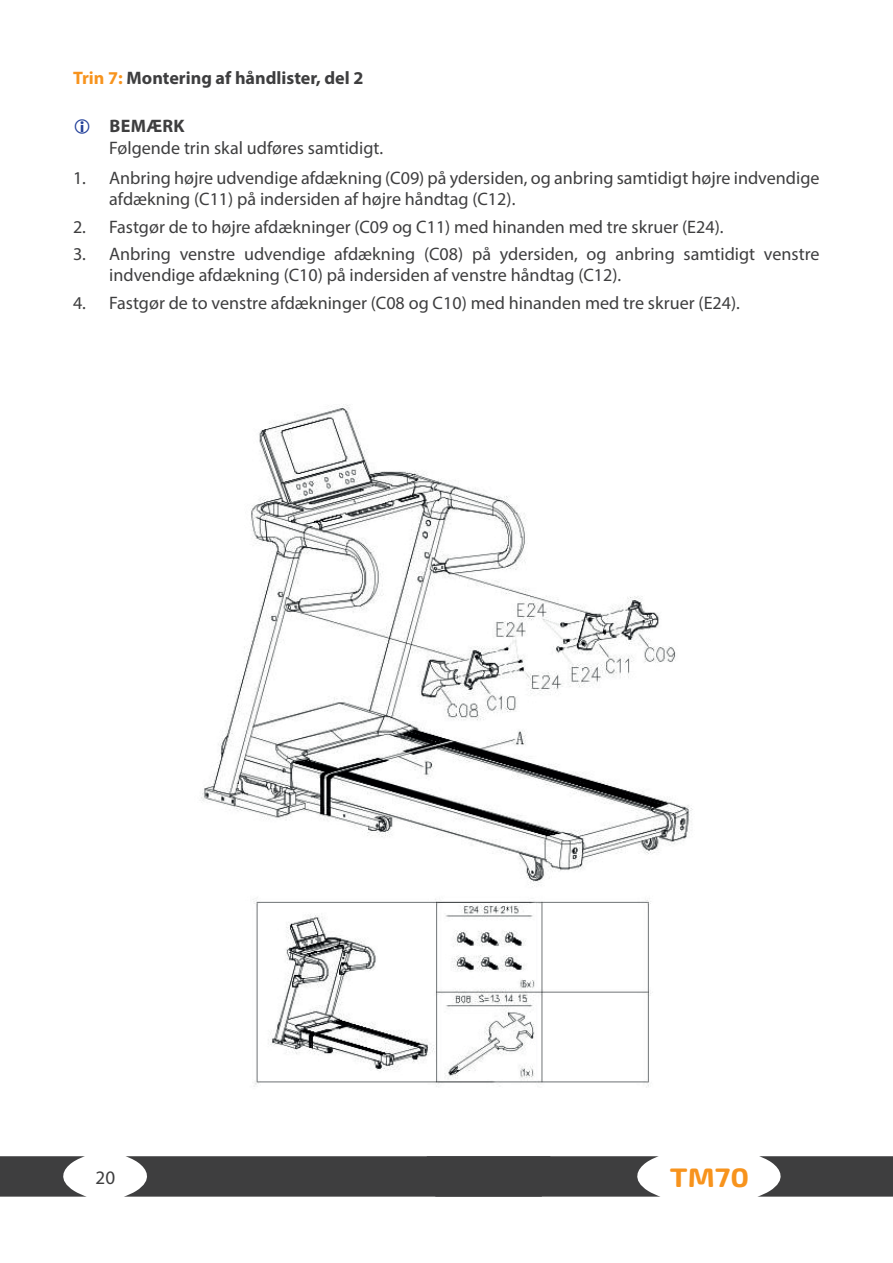
<style>
.page{position:relative;width:893px;height:1263px;background:#fff}
.page>*{position:absolute;margin:0;border:0;box-sizing:border-box;transform-origin:0 0}
.t1{font:700 26.7px "Exo Soft";color:#f7931d;scale:1.11 1}
.t2{font:19.05px "Myriad Pro";color:#3e3e3f}
.Text_Hinweise{font:18.15px/21.3px "Myriad Pro";color:#3e3e3f}
.t3{font:700 18.15px "Myriad Pro";color:#3e3e3f}
.s1{color:#f7931d}
</style>
<div class="page">
<img style="left:201px;top:404px;width:492px;height:684px">
<svg style="left:0;top:1156px;width:85px;height:40px"></svg>
<svg style="left:126px;top:1156px;width:533px;height:40px;background:#49494a"></svg>
<svg style="left:759px;top:1156px;width:134px;height:40px;background:#545455"></svg>
<p class="t3" style="left:73px;top:66px;width:292px"><span class="s1">Trin 7:</span> Montering af håndlister, del 2</p>
<p class="t3" style="left:109px;top:114px;width:77px">BEMÆRK</p>
<p class="Text_Hinweise" style="left:109px;top:137px;width:275px">Følgende trin skal udføres samtidigt.</p>
<p class="Text_Hinweise" style="left:109px;top:167px;width:712px;text-indent:-36px">1. Anbring højre udvendige afdækning (C09) på ydersiden, og anbring samtidigt højre indvendige afdækning (C11) på indersiden af højre håndtag (C12).</p>
<p class="Text_Hinweise" style="left:73px;top:216px;width:652px">2. Fastgør de to højre afdækninger (C09 og C11) med hinanden med tre skruer (E24).</p>
<p class="Text_Hinweise" style="left:109px;top:243px;width:712px;text-indent:-36px">3. Anbring venstre udvendige afdækning (C08) på ydersiden, og anbring samtidigt venstre indvendige afdækning (C10) på indersiden af venstre håndtag (C12).</p>
<p class="Text_Hinweise" style="left:73px;top:292px;width:668px">4. Fastgør de to venstre afdækninger (C08 og C10) med hinanden med tre skruer (E24).</p>
<p class="t2" style="left:96px;top:1166px;width:21px">20</p>
<h1 class="t1" style="left:670px;top:1161px;width:73px">TM70</h1>
</div>
